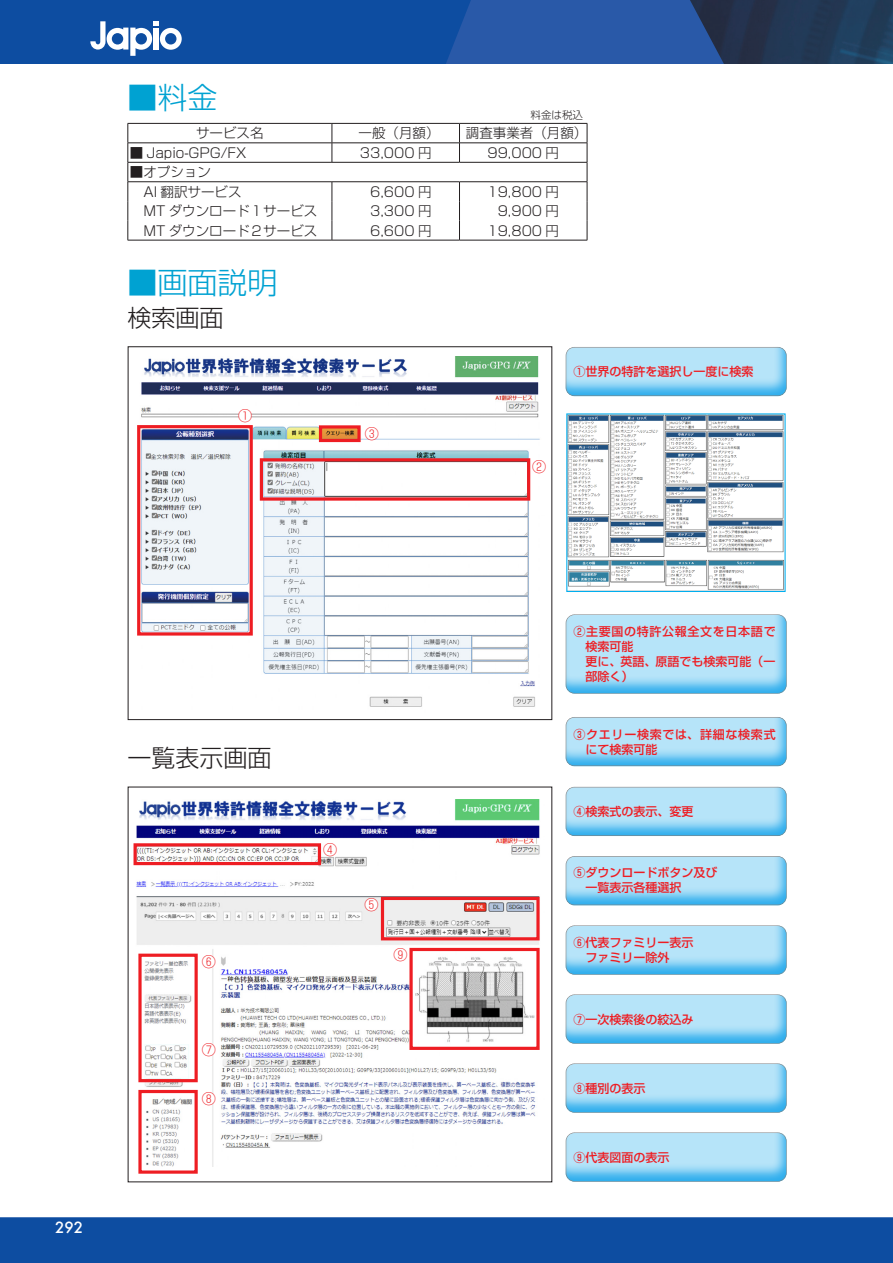
<style>
.page{position:relative;width:893px;height:1263px;background:#fff}
.page>*{position:absolute;margin:0;border:0;box-sizing:border-box;transform-origin:0 0}
.本文{font:300 30px "Shin Go Pro";color:#00a2d2}
.本文-2{font:300 24px "Shin Go Pro";color:#231f20}
.t1{font:500 15px "Futura";color:#fff}
.本文-3{font:300 14.1px "Shin Go Pro";color:#ee1d23}
.本文-4{font:300 14.1px "Shin Go Pro";color:#fff}
.表文字{font:300 13.5px "Shin Go Pro";color:#231f20}
.本文-5{font:500 12px/15px "Shin Go Pro";color:#ee1d23}
.本文-6{font:500 12px/15px "Shin Go Pro";letter-spacing:.06em;color:#ee1d23}
.本文-7{font:500 12px/15px "Shin Go Pro";letter-spacing:.055em;color:#ee1d23}
.表文字-2{font:300 10.5px "Shin Go Pro";color:#231f20}
</style>
<div class="page">
<div style="left:0;top:1217px;width:893px;height:46px;background:#0d4da1"></div>
<img style="left:724px;top:0;width:169px;height:64px">
<svg style="left:476px;top:0;width:248px;height:64px;background:#2855a0"></svg>
<svg style="left:0;top:0;width:476px;height:64px;background:#1855a5"></svg>
<div style="left:564px;top:784px;width:225px;height:53px;background:#00aeef;opacity:.75"></div>
<div style="left:564px;top:854px;width:225px;height:53px;background:#00aeef;opacity:.75"></div>
<div style="left:564px;top:923px;width:225px;height:52px;background:#00aeef;opacity:.75"></div>
<div style="left:564px;top:992px;width:225px;height:52px;background:#00aeef;opacity:.75"></div>
<div style="left:564px;top:1061px;width:225px;height:52px;background:#00aeef;opacity:.75"></div>
<div style="left:564px;top:1130px;width:225px;height:52px;background:#00aeef;opacity:.75"></div>
<div style="left:564px;top:344px;width:225px;height:53px;background:#00aeef;opacity:.75"></div>
<div style="left:564px;top:612px;width:225px;height:82px;background:#00aeef;opacity:.75"></div>
<div style="left:564px;top:714px;width:225px;height:53px;background:#00aeef;opacity:.75"></div>
<svg style="left:566px;top:413px;width:220px;height:179px"></svg>
<div style="left:128px;top:346px;width:424px;height:374px;border:1px solid #231f20"></div>
<img style="left:141px;top:357px;width:399px;height:350px">
<div style="left:137px;top:425px;width:116px;height:211px;border:3px solid #ee1d23"></div>
<div style="left:260px;top:458px;width:270px;height:43px;border:3px solid #ee1d23"></div>
<div style="left:319px;top:425px;width:42px;height:17px;border:3px solid #ee1d23"></div>
<img style="left:134px;top:799px;width:406px;height:367px">
<div style="left:134px;top:843px;width:187px;height:22px;border:3px solid #ee1d23"></div>
<div style="left:381px;top:897px;width:159px;height:43px;border:3px solid #ee1d23"></div>
<div style="left:138px;top:954px;width:60px;height:128px;border:3px solid #ee1d23"></div>
<div style="left:138px;top:1090px;width:60px;height:84px;border:3px solid #ee1d23"></div>
<div style="left:409px;top:948px;width:131px;height:102px;border:3px solid #ee1d23"></div>
<hr style="left:128px;top:123px;width:204px;height:1px;background:#231f20">
<hr style="left:332px;top:123px;width:127px;height:1px;background:#231f20">
<hr style="left:459px;top:123px;width:128px;height:1px;background:#231f20">
<hr style="left:128px;top:143px;width:204px;height:1px;background:#231f20">
<hr style="left:332px;top:143px;width:127px;height:1px;background:#231f20">
<svg style="left:332px;top:124px;width:1px;height:38px"></svg>
<hr style="left:459px;top:143px;width:128px;height:1px;background:#231f20">
<svg style="left:459px;top:124px;width:1px;height:38px"></svg>
<hr style="left:128px;top:162px;width:204px;height:1px;background:#231f20">
<hr style="left:332px;top:162px;width:127px;height:1px;background:#231f20">
<hr style="left:459px;top:162px;width:128px;height:1px;background:#231f20">
<hr style="left:128px;top:181px;width:204px;height:1px;background:#231f20">
<hr style="left:332px;top:181px;width:127px;height:1px;background:#231f20">
<hr style="left:459px;top:181px;width:128px;height:1px;background:#231f20">
<svg style="left:128px;top:124px;width:1px;height:116px"></svg>
<svg style="left:332px;top:182px;width:1px;height:58px"></svg>
<svg style="left:459px;top:182px;width:1px;height:58px"></svg>
<svg style="left:587px;top:124px;width:1px;height:116px"></svg>
<hr style="left:128px;top:240px;width:204px;height:1px;background:#231f20">
<hr style="left:332px;top:240px;width:127px;height:1px;background:#231f20">
<hr style="left:459px;top:240px;width:128px;height:1px;background:#231f20">
<p class="本文" style="left:128px;top:73px;width:91px">■料金</p>
<p class="表文字-2" style="left:531px;top:106px;width:54px">料金は税込</p>
<p class="表文字" style="left:196px;top:122px;width:69px">サービス名</p>
<p class="表文字" style="left:359px;top:122px;width:83px">一般（月額）</p>
<p class="表文字" style="left:466px;top:122px;width:123px">調査事業者（月額）</p>
<p class="表文字" style="left:130px;top:141px;width:118px">■ Japio-GPG/FX</p>
<p class="表文字" style="left:360px;top:141px;width:73px">33,000 円</p>
<p class="表文字" style="left:487px;top:141px;width:73px">99,000 円</p>
<p class="表文字" style="left:130px;top:161px;width:82px">■オプション</p>
<p class="表文字" style="left:130px;top:180px;width:113px">　AI 翻訳サービス</p>
<p class="表文字" style="left:370px;top:180px;width:63px">6,600 円</p>
<p class="表文字" style="left:487px;top:180px;width:73px">19,800 円</p>
<p class="表文字" style="left:130px;top:200px;width:189px">　MT ダウンロード１サービス</p>
<p class="表文字" style="left:370px;top:200px;width:63px">3,300 円</p>
<p class="表文字" style="left:498px;top:200px;width:63px">9,900 円</p>
<p class="表文字" style="left:130px;top:219px;width:189px">　MT ダウンロード２サービス</p>
<p class="表文字" style="left:370px;top:219px;width:63px">6,600 円</p>
<p class="表文字" style="left:487px;top:219px;width:73px">19,800 円</p>
<p class="本文" style="left:128px;top:258px;width:151px">■画面説明</p>
<p class="本文-2" style="left:128px;top:298px;width:97px">検索画面</p>
<p class="本文-3" style="left:238px;top:404px;width:16px">①</p>
<p class="本文-4" style="left:238px;top:404px;width:16px">●</p>
<p class="本文-3" style="left:365px;top:422px;width:16px">③</p>
<p class="本文-4" style="left:365px;top:422px;width:16px">●</p>
<p class="本文-5" style="left:573px;top:363px;width:181px">①世界の特許を選択し一度に検索</p>
<p class="本文-3" style="left:532px;top:455px;width:16px">②</p>
<p class="本文-4" style="left:532px;top:455px;width:16px">●</p>
<p class="本文-2" style="left:128px;top:738px;width:145px">一覧表示画面</p>
<p class="t1" style="left:55px;top:1217px;width:29px">292</p>
<p class="本文-3" style="left:202px;top:950px;width:16px">⑥</p>
<p class="本文-4" style="left:202px;top:950px;width:16px">●</p>
<p class="本文-3" style="left:202px;top:1038px;width:16px">⑦</p>
<p class="本文-4" style="left:202px;top:1087px;width:16px">●</p>
<p class="本文-4" style="left:202px;top:1038px;width:16px">●</p>
<p class="本文-3" style="left:202px;top:1087px;width:16px">⑧</p>
<p class="本文-3" style="left:323px;top:838px;width:16px">④</p>
<p class="本文-4" style="left:323px;top:838px;width:16px">●</p>
<p class="本文-3" style="left:364px;top:893px;width:16px">⑤</p>
<p class="本文-4" style="left:364px;top:893px;width:16px">●</p>
<p class="本文-3" style="left:393px;top:943px;width:16px">⑨</p>
<p class="本文-7" style="left:585px;top:622px;width:192px;text-indent:-12px">②主要国の特許公報全文を日本語で検索可能</p>
<p class="本文-5" style="left:585px;top:652px;width:192px;text-indent:-12px">　更に、英語、原語でも検索可能（一部除く）</p>
<p class="本文-6" style="left:585px;top:725px;width:192px;text-indent:-12px">③クエリー検索では、詳細な検索式にて検索可能</p>
<p class="本文-5" style="left:573px;top:802px;width:121px">④検索式の表示、変更</p>
<p class="本文-5" style="left:573px;top:864px;width:145px">⑤ダウンロードボタン及び</p>
<p class="本文-5" style="left:573px;top:879px;width:109px">　一覧表示各種選択</p>
<p class="本文-5" style="left:573px;top:933px;width:121px">⑥代表ファミリー表示</p>
<p class="本文-5" style="left:573px;top:948px;width:97px">　ファミリー除外</p>
<p class="本文-5" style="left:573px;top:1010px;width:121px">⑦一次検索後の絞込み</p>
<p class="本文-5" style="left:573px;top:1079px;width:73px">⑧種別の表示</p>
<p class="本文-5" style="left:573px;top:1148px;width:97px">⑨代表図面の表示</p>
</div>
